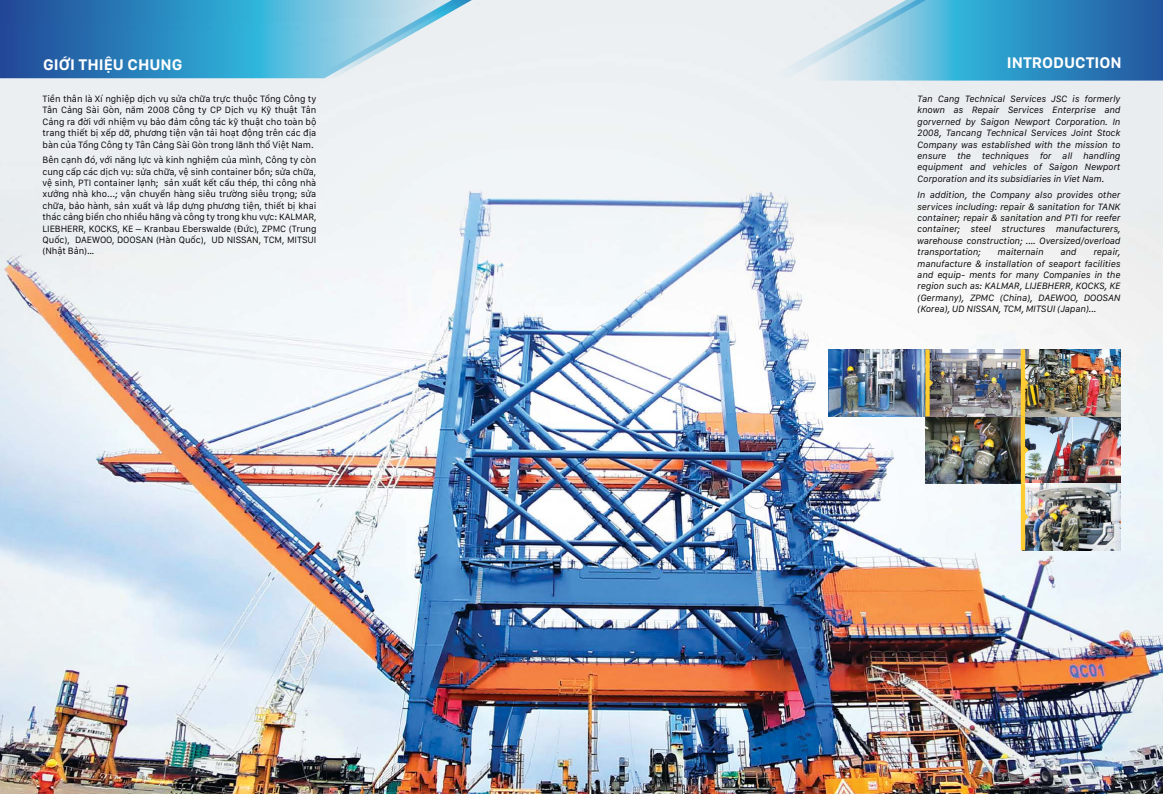
<style>
.page{position:relative;width:1163px;height:794px;background:#fff}
.page>*{position:absolute;margin:0;border:0;box-sizing:border-box;transform-origin:0 0}
.t1{font:700 16px "San Francisco Text";color:#fff}
.t2{font:italic 9.5px/11.4px "San Francisco Text";letter-spacing:-.01em;color:#000;text-align:justify}
.t3{font:9.5px/11.4px "San Francisco Text";letter-spacing:-.01em;color:#000;text-align:justify}
.t4{font:700 condensed 8px "SFU Helvetica";color:#fff}
</style>
<div class="page">
<img style="left:0;top:0;width:1162px;height:794px">
<img style="left:0;top:78px;width:87px;height:618px">
<svg style="left:0;top:0;width:314px;height:78px;background:#3088bf"></svg>
<img style="left:925px;top:417px;width:195px;height:66px">
<img style="left:827px;top:350px;width:293px;height:66px">
<svg style="left:314px;top:0;width:173px;height:78px;background:#beddea"></svg>
<svg style="left:768px;top:0;width:394px;height:81px;background:#6badd1"></svg>
<img style="left:1028px;top:483px;width:92px;height:67px">
<svg style="left:1020px;top:349px;width:8px;height:201px;background:#d3b760"></svg>
<svg style="left:925px;top:349px;width:8px;height:67px"></svg>
<h1 class="t1" style="left:43px;top:54px;width:141px">GIỚI THIỆU CHUNG</h1>
<h1 class="t1" style="left:1006px;top:52px;width:116px">INTRODUCTION</h1>
<p class="t3" style="left:43px;top:93px;width:275px">Tiền thân là Xí nghiệp dịch vụ sửa chữa trực thuộc Tổng Công ty Tân Cảng Sài Gòn, năm 2008 Công ty CP Dịch vụ Kỹ thuật Tân Cảng ra đời với nhiệm vụ bảo đảm công tác kỹ thuật cho toàn bộ trang thiết bị xếp dỡ, phương tiện vận tải hoạt động trên các địa bàn của Tổng Công ty Tân Cảng Sài Gòn trong lãnh thổ Việt Nam.</p>
<p class="t3" style="left:43px;top:154px;width:275px">Bên cạnh đó, với năng lực và kinh nghiệm của mình, Công ty còn cung cấp các dịch vụ: sửa chữa, vệ sinh container bồn; sửa chữa, vệ sinh, PTI container lạnh; sản xuất kết cấu thép, thi công nhà xưởng nhà kho...; vận chuyển hàng siêu trường siêu trọng; sửa chữa, bảo hành, sản xuất và lắp dựng phương tiện, thiết bị khai thác cảng biển cho nhiều hãng và công ty trong khu vực: KALMAR, LIEBHERR, KOCKS, KE – Kranbau Eberswalde (Đức), ZPMC (Trung Quốc), DAEWOO, DOOSAN (Hàn Quốc), UD NISSAN, TCM, MITSUI (Nhật Bản)…</p>
<p class="t2" style="left:917px;top:93px;width:205px">Tan Cang Technical Services JSC is formerly known as Repair Services Enterprise and gorverned by Saigon Newport Corporation. In 2008, Tancang Technical Services Joint Stock Company was established with the mission to ensure the techniques for all handling equipment and vehicles of Saigon Newport Corporation and its subsidiaries in Viet Nam.</p>
<p class="t2" style="left:917px;top:189px;width:205px">In addition, the Company also provides other services including: repair &amp; sanitation for TANK container; repair &amp; sanitation and PTI for reefer container; steel structures manufacturers, warehouse construction; .... Oversized/overload transportation;</p>
<p class="t2" style="left:917px;top:246px;width:205px;text-indent:176px">repair, manufacture &amp; installation of seaport facilities and equip- ments for many Companies in the region such as: KALMAR, LIJEBHERR, KOCKS, KE (Germany), ZPMC (China), DAEWOO, DOOSAN (Korea), UD NISSAN, TCM, MITSUI (Japan)...</p>
<p class="t2" style="left:997px;top:246px;width:47px">maiternain</p>
<p class="t2" style="left:1060px;top:246px;width:18px">and</p>
<p class="t4" style="left:1133px;top:762px;width:5px">3</p>
</div>
